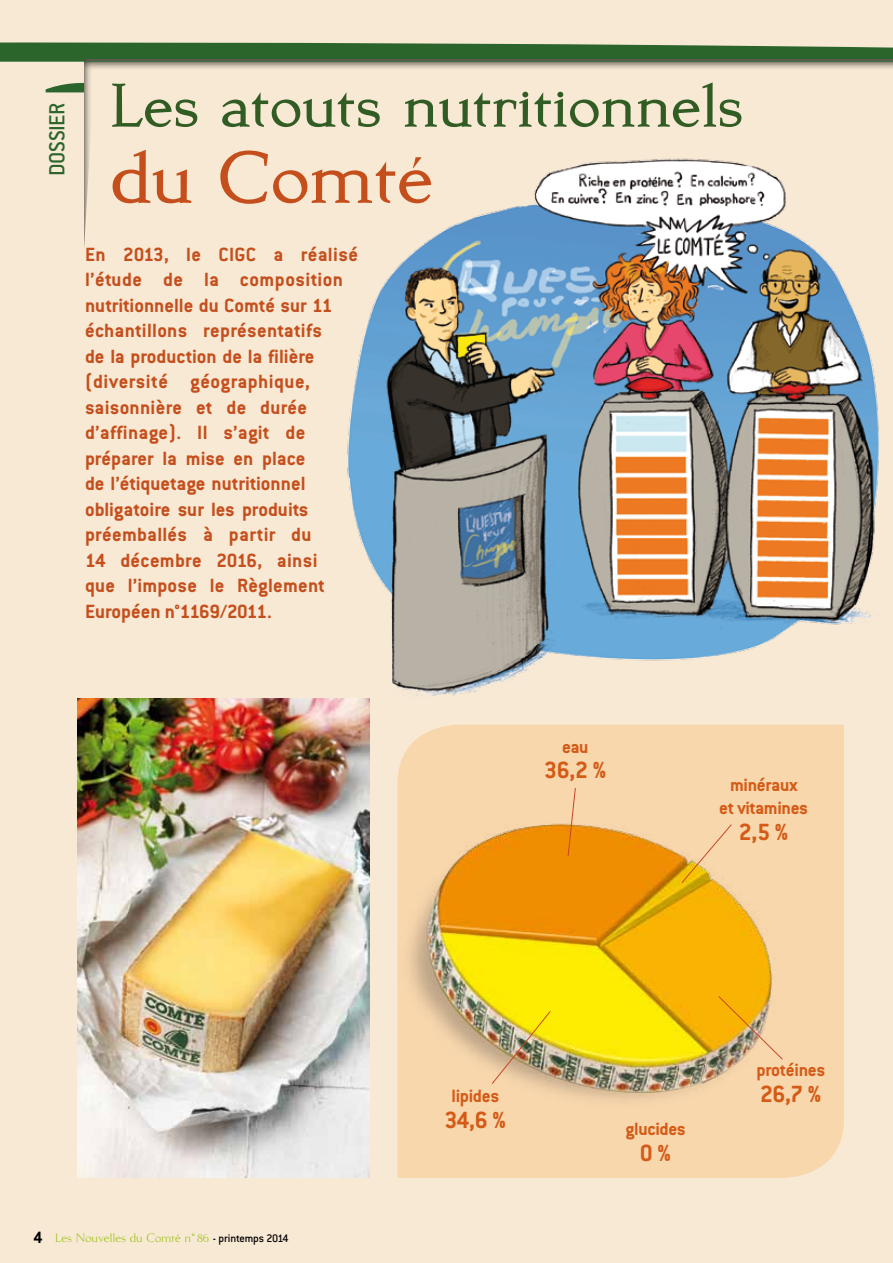
<style>
.page{position:relative;width:893px;height:1263px;background:#f8e9d5}
.page>*{position:absolute;margin:0;border:0;box-sizing:border-box;transform-origin:0 0}
.t1{font:700 81.15px "Kurosawa Serif";color:#c54f1c}
.t2{font:700 67.65px "Kurosawa Serif";color:#315c23}
.t3{font:700 25.8px "Conduit ITC";color:#d45b17}
.t4{font:500 24px "Conduit ITC";color:#2b652b}
.t5{font:700 21px/25.5px "Conduit ITC";letter-spacing:.01em;color:#c54f1c}
.t6{font:700 19.5px/22.5px "Conduit ITC";letter-spacing:-.015em;color:#d45b17;text-align:center}
.t7{font:13.5px "Kurosawa Serif";color:#97bf0d}
.s1{font-family:"Conduit ITC";font-weight:700;font-size:18px;color:#000}
.s2{font-family:"Conduit ITC";font-weight:500;font-size:12px;color:#000}
</style>
<div class="page">
<svg style="left:0;top:42px;width:893px;height:50px"></svg>
<div style="left:83px;top:59px;width:810px;height:195px;background:#000;opacity:.75"></div>
<svg style="left:83px;top:80px;width:810px;height:174px"></svg>
<hr style="left:0;top:61px;width:893px;height:1px;background:#2b652b">
<img style="left:78px;top:698px;width:292px;height:480px">
<div style="left:397px;top:725px;width:447px;height:453px;background:#f8d7ad"></div>
<img style="left:397px;top:800px;width:442px;height:358px">
<img style="left:717px;top:995px;width:66px;height:65px">
<svg style="left:567px;top:787px;width:9px;height:70px"></svg>
<svg style="left:681px;top:823px;width:51px;height:61px;background:#f1cb8b"></svg>
<img style="left:491px;top:1010px;width:60px;height:75px">
<img style="left:325px;top:140px;width:568px;height:571px">
<p class="t4" style="left:43px;top:176px;width:75px;rotate:-90deg">dossier</p>
<h2 class="t2" style="left:111px;top:69px;width:635px">Les atouts nutritionnels</h2>
<h1 class="t1" style="left:111px;top:133px;width:324px">du Comté</h1>
<p class="t5" style="left:85px;top:241px;width:274px">En 2013, le CIGC a réalisé l’étude de la composition nutritionnelle du Comté sur 11 échantillons représentatifs<br>de la production de la filière (diversité géographique, saisonnière et de durée d’affinage). Il s’agit de préparer la mise en place<br>de l’étiquetage nutritionnel obligatoire sur les produits préemballés à partir du<br>14 décembre 2016, ainsi<br>que l’impose le Règlement<br>Européen n°1169/2011.</p>
<p class="t6" style="left:562px;top:735px;width:28px">eau</p>
<p class="t3" style="left:544px;top:755px;width:64px">36,2 %</p>
<p class="t6" style="left:719px;top:774px;width:90px">minéraux<br>et vitamines</p>
<p class="t3" style="left:739px;top:816px;width:51px">2,5 %</p>
<p class="t6" style="left:452px;top:1084px;width:49px">lipides</p>
<p class="t3" style="left:445px;top:1104px;width:63px">34,6 %</p>
<p class="t6" style="left:625px;top:1118px;width:62px">glucides</p>
<p class="t3" style="left:640px;top:1138px;width:33px">0 %</p>
<p class="t6" style="left:757px;top:1058px;width:70px">protéines</p>
<p class="t3" style="left:760px;top:1078px;width:63px">26,7 %</p>
<p class="t7" style="left:33px;top:1231px;width:257px"><span class="s1">4</span> Les Nouvelles du Comté n° 86 <span class="s2">- printemps 2014</span></p>
</div>
